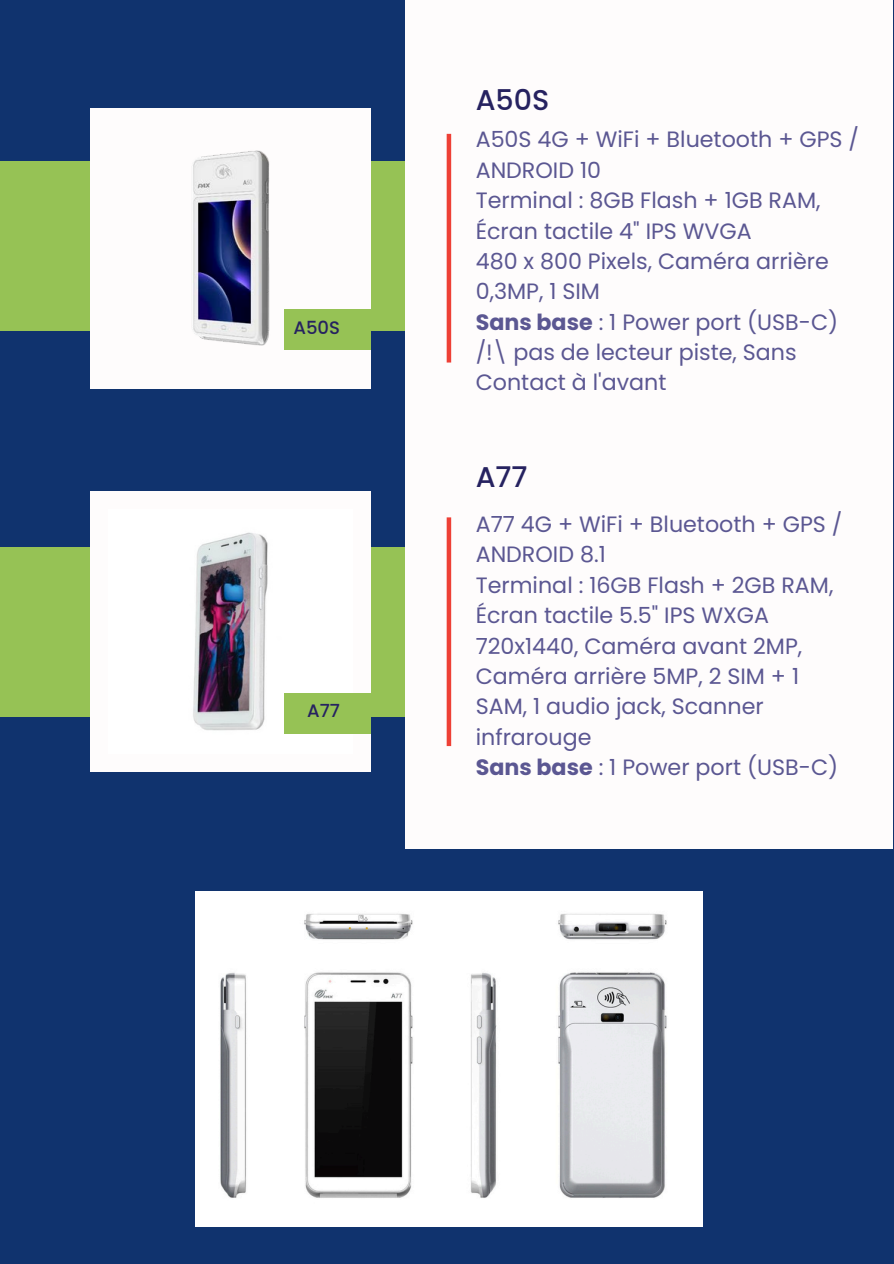
<style>
.page{position:relative;width:894px;height:1264px;background:#fff}
.page>*{position:absolute;margin:0;border:0;box-sizing:border-box;transform-origin:0 0}
.t1{font:500 28.5px "Poppins";color:#262260}
.t2{font:22.2px/30.3px "Poppins";color:#5b5792}
.t3{font:500 18px "Poppins";color:#262260}
.s1{font-weight:700}
</style>
<div class="page">
<div style="left:0;top:0;width:893px;height:1263px;background:#10336e"></div>
<div style="left:0;top:162px;width:449px;height:169px;background:#96c255"></div>
<div style="left:0;top:547px;width:422px;height:169px;background:#96c255"></div>
<div style="left:405px;top:0;width:486px;height:848px;background:#fefcfc"></div>
<div style="left:446px;top:134px;width:5px;height:228px;background:#ee4036"></div>
<div style="left:90px;top:108px;width:281px;height:280px;background:#fefcfc"></div>
<img style="left:193px;top:150px;width:77px;height:196px">
<div style="left:284px;top:309px;width:87px;height:41px;background:#96c255"></div>
<div style="left:446px;top:517px;width:5px;height:229px;background:#ee4036"></div>
<div style="left:90px;top:491px;width:281px;height:280px;background:#fefcfc"></div>
<img style="left:193px;top:532px;width:160px;height:202px">
<div style="left:284px;top:692px;width:87px;height:41px;background:#96c255"></div>
<img style="left:195px;top:892px;width:507px;height:334px">
<h2 class="t3" style="left:293px;top:315px;width:48px">A50S</h2>
<h2 class="t3" style="left:307px;top:698px;width:34px">A77</h2>
<p class="t1" style="left:475px;top:80px;width:75px">A50S</p>
<h1 class="t2" style="left:475px;top:124px;width:385px">A50S 4G + WiFi + Bluetooth + GPS /<br>ANDROID 10<br>Terminal : 8GB Flash + 1GB RAM,<br>Écran tactile 4" IPS WVGA<br>480 x 800 Pixels, Caméra arrière<br>0,3MP, 1 SIM<br><span class="s1">Sans base</span> : 1 Power port (USB-C) /!\ pas de lecteur piste, Sans<br>Contact à l'avant</h1>
<p class="t1" style="left:475px;top:456px;width:53px">A77</p>
<p class="t2" style="left:475px;top:509px;width:368px">A77 4G + WiFi + Bluetooth + GPS /<br>ANDROID 8.1<br>Terminal : 16GB Flash + 2GB RAM,<br>Écran tactile 5.5" IPS WXGA<br>720x1440, Caméra avant 2MP,<br>Caméra arrière 5MP, 2 SIM + 1<br>SAM, 1 audio jack, Scanner infrarouge<br><span class="s1">Sans base</span> : 1 Power port (USB-C)</p>
</div>
